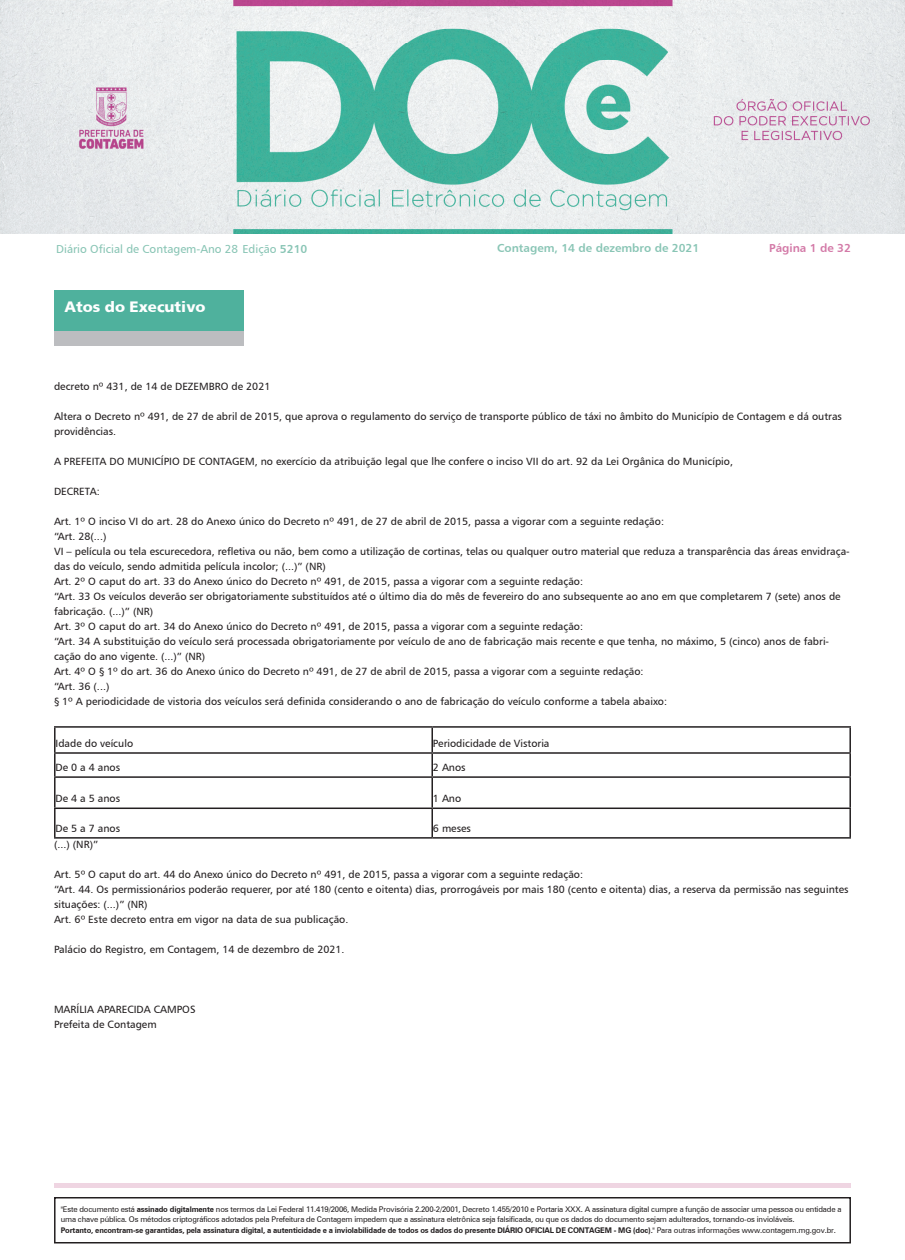
<style>
.page{position:relative;width:905px;height:1260px;background:#fff}
.page>*{position:absolute;margin:0;border:0;box-sizing:border-box;transform-origin:0 0}
.t1{font:900 15px "Frutiger";color:#fff}
.t2{font:11.55px "Humanist 777 BT Roman B";color:#89c5b5}
.t3{font:11.55px "Humanist 777 BT Bold B";color:#89c5b5}
.t4{font:11.55px "Humanist 777 BT Bold B";color:#d379a7}
.t5{font:10.5px/15px "Humanist 777 BT Roman B";color:#231f20}
.t6{font:7.8px/10.5px "Zurich BT";letter-spacing:-.02em;color:#231f20}
.s1{font-family:"Humanist 777 BT Bold B"}
.s2{font-weight:700}
</style>
<div class="page">
<hr style="left:55px;top:1184px;width:795px;height:4px;background:#efd5e2">
<div style="left:54px;top:1197px;width:796px;height:47px;border:2px solid #231f20"></div>
<div style="left:54px;top:291px;width:189px;height:40px;background:#4fb19d"></div>
<div style="left:54px;top:331px;width:189px;height:14px;background:#bcbdc0"></div>
<hr style="left:54px;top:726px;width:378px;height:2px;background:#231f20">
<hr style="left:54px;top:728px;width:2px;height:24px;background:#231f20">
<hr style="left:432px;top:726px;width:418px;height:2px;background:#231f20">
<hr style="left:431px;top:728px;width:2px;height:24px;background:#231f20">
<hr style="left:54px;top:752px;width:378px;height:2px;background:#231f20">
<hr style="left:54px;top:754px;width:2px;height:22px;background:#231f20">
<hr style="left:432px;top:752px;width:418px;height:2px;background:#231f20">
<hr style="left:431px;top:754px;width:2px;height:22px;background:#231f20">
<svg style="left:849px;top:728px;width:1px;height:48px"></svg>
<hr style="left:54px;top:776px;width:378px;height:2px;background:#231f20">
<hr style="left:54px;top:778px;width:2px;height:30px;background:#231f20">
<hr style="left:432px;top:776px;width:418px;height:2px;background:#231f20">
<hr style="left:431px;top:778px;width:2px;height:30px;background:#231f20">
<hr style="left:849px;top:778px;width:1px;height:30px;background:#231f20">
<hr style="left:54px;top:808px;width:378px;height:1px;background:#231f20">
<hr style="left:54px;top:809px;width:2px;height:28px;background:#231f20">
<hr style="left:432px;top:808px;width:418px;height:1px;background:#231f20">
<hr style="left:431px;top:809px;width:2px;height:28px;background:#231f20">
<svg style="left:849px;top:809px;width:1px;height:28px"></svg>
<hr style="left:54px;top:837px;width:378px;height:2px;background:#231f20">
<hr style="left:432px;top:837px;width:418px;height:2px;background:#231f20">
<img style="left:0;top:0;width:904px;height:234px">
<img style="left:155px;top:29px;width:695px;height:14px">
<img style="left:495px;top:48px;width:199px;height:11px">
<img style="left:770px;top:47px;width:80px;height:11px">
<img style="left:156px;top:48px;width:226px;height:11px">
<div style="left:54px;top:25px;width:78px;height:32px;background:#eaedee"></div>
<p class="t2" style="left:56px;top:242px;width:253px">Diário Oficial de Contagem-Ano 28 Edição <span class="s1">5210</span></p>
<p class="t3" style="left:497px;top:241px;width:204px">Contagem, 14 de dezembro de 2021</p>
<p class="t4" style="left:769px;top:241px;width:83px">Página 1 de 32</p>
<h1 class="t1" style="left:64px;top:298px;width:142px">Atos do Executivo</h1>
<p class="t5" style="left:54px;top:379px;width:218px">decreto nº 431, de 14 de DEZEMBRO de 2021</p>
<p class="t5" style="left:54px;top:409px;width:789px">Altera o Decreto nº 491, de 27 de abril de 2015, que aprova o regulamento do serviço de transporte público de táxi no âmbito do Município de Contagem e dá outras providências.</p>
<p class="t5" style="left:54px;top:454px;width:680px">A PREFEITA DO MUNICÍPIO DE CONTAGEM, no exercício da atribuição legal que lhe confere o inciso VII do art. 92 da Lei Orgânica do Município,</p>
<p class="t5" style="left:54px;top:484px;width:47px">DECRETA:</p>
<p class="t5" style="left:54px;top:514px;width:797px">Art. 1º O inciso VI do art. 28 do Anexo único do Decreto nº 491, de 27 de abril de 2015, passa a vigorar com a seguinte redação:<br>“Art. 28(...)<br>VI – película ou tela escurecedora, refletiva ou não, bem como a utilização de cortinas, telas ou qualquer outro material que reduza a transparência das áreas envidraça&shy;das do veículo, sendo admitida película incolor; (...)” (NR)<br>Art. 2º O caput do art. 33 do Anexo único do Decreto nº 491, de 2015, passa a vigorar com a seguinte redação:<br>“Art. 33 Os veículos deverão ser obrigatoriamente substituídos até o último dia do mês de fevereiro do ano subsequente ao ano em que completarem 7 (sete) anos de fabricação. (...)” (NR)<br>Art. 3º O caput do art. 34 do Anexo único do Decreto nº 491, de 2015, passa a vigorar com a seguinte redação:<br>“Art. 34 A substituição do veículo será processada obrigatoriamente por veículo de ano de fabricação mais recente e que tenha, no máximo, 5 (cinco) anos de fabri&shy;cação do ano vigente. (...)” (NR)<br>Art. 4º O § 1º do art. 36 do Anexo único do Decreto nº 491, de 27 de abril de 2015, passa a vigorar com a seguinte redação:<br>“Art. 36 (...)<br>§ 1º A periodicidade de vistoria dos veículos será definida considerando o ano de fabricação do veículo conforme a tabela abaixo:</p>
<p class="t5" style="left:56px;top:736px;width:79px">Idade do veículo</p>
<p class="t5" style="left:433px;top:736px;width:118px">Periodicidade de Vistoria</p>
<p class="t5" style="left:56px;top:760px;width:66px">De 0 a 4 anos</p>
<p class="t5" style="left:433px;top:760px;width:34px">2 Anos</p>
<p class="t5" style="left:56px;top:791px;width:66px">De 4 a 5 anos</p>
<p class="t5" style="left:433px;top:791px;width:30px">1 Ano</p>
<p class="t5" style="left:56px;top:821px;width:66px">De 5 a 7 anos</p>
<p class="t5" style="left:433px;top:821px;width:39px">6 meses</p>
<p class="t5" style="left:54px;top:836px;width:46px">(...) (NR)”</p>
<p class="t5" style="left:54px;top:866px;width:796px">Art. 5º O caput do art. 44 do Anexo único do Decreto nº 491, de 2015, passa a vigorar com a seguinte redação:<br>“Art. 44. Os permissionários poderão requerer, por até 180 (cento e oitenta) dias, prorrogáveis por mais 180 (cento e oitenta) dias, a reserva da permissão nas seguintes situações: (...)” (NR)<br>Art. 6º Este decreto entra em vigor na data de sua publicação.</p>
<p class="t5" style="left:54px;top:941px;width:292px">Palácio do Registro, em Contagem, 14 de dezembro de 2021.</p>
<p class="t5" style="left:54px;top:1001px;width:143px">MARÍLIA APARECIDA CAMPOS<br>Prefeita de Contagem</p>
<p class="t6" style="left:61px;top:1204px;width:782px">"Este documento está <span class="s2">assinado digitalmente</span> nos termos da Lei Federal 11.419/2006, Medida Provisória 2.200-2/2001, Decreto 1.455/2010 e Portaria XXX. A assinatura digital cumpre a função de associar uma pessoa ou entidade a uma chave pública. Os métodos criptográficos adotados pela Prefeitura de Contagem impedem que a assinatura eletrônica seja falsificada, ou que os dados do documento sejam adulterados, tornando-os invioláveis.<br><span class="s2">Portanto, encontram-se garantidas, pela assinatura digital, a autenticidade e a inviolabilidade de todos os dados do presente DIÁRIO OFICIAL DE CONTAGEM - MG (doc).</span>" Para outras informações www.contagem.mg.gov.br.</p>
</div>
